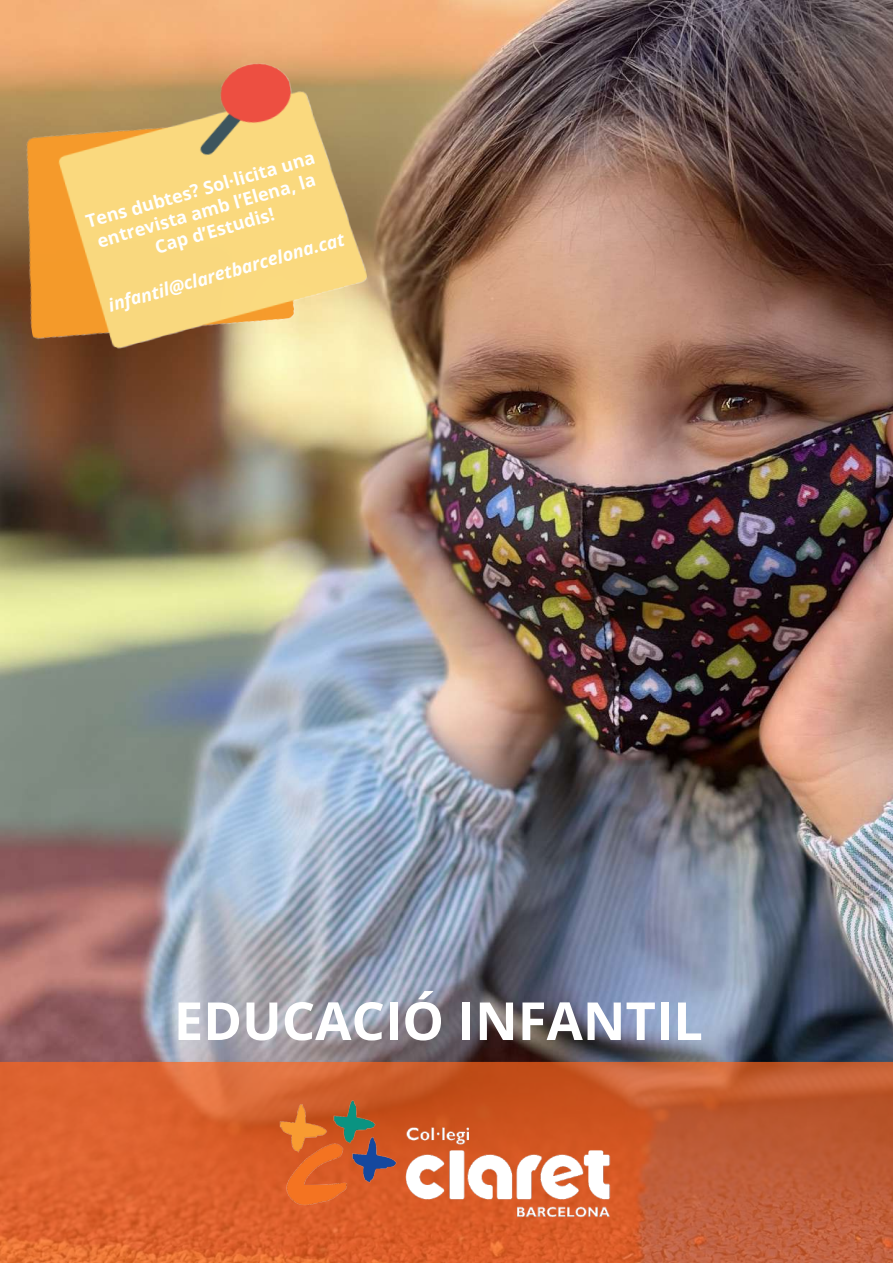
<style>
.page{position:relative;width:893px;height:1263px;background:#fff}
.page>*{position:absolute;margin:0;border:0;box-sizing:border-box;transform-origin:0 0}
.t1{font:52.5px "Open Sans";color:#fff}
.t2{font:18px/21.6px "Open Sans";color:#fff;text-align:center}
.t3{font:italic 18px "Open Sans";color:#fff}
</style>
<div class="page">
<img style="left:0;top:0;width:893px;height:1062px">
<img style="left:0;top:39px;width:374px;height:335px">
<svg style="left:0;top:1062px;width:893px;height:201px;background:#d06032"></svg>
<img style="left:255px;top:1082px;width:367px;height:162px">
<p class="t2" style="left:83px;top:211px;width:239px;rotate:-16deg">Tens dubtes? Sol·licita una entrevista amb l’Elena, la<br>Cap d’Estudis!</p>
<p class="t3" style="left:105px;top:293px;width:246px;rotate:-16deg">infantil@claretbarcelona.cat</p>
<h1 class="t1" style="left:174px;top:985px;width:531px">EDUCACIÓ INFANTIL</h1>
</div>
